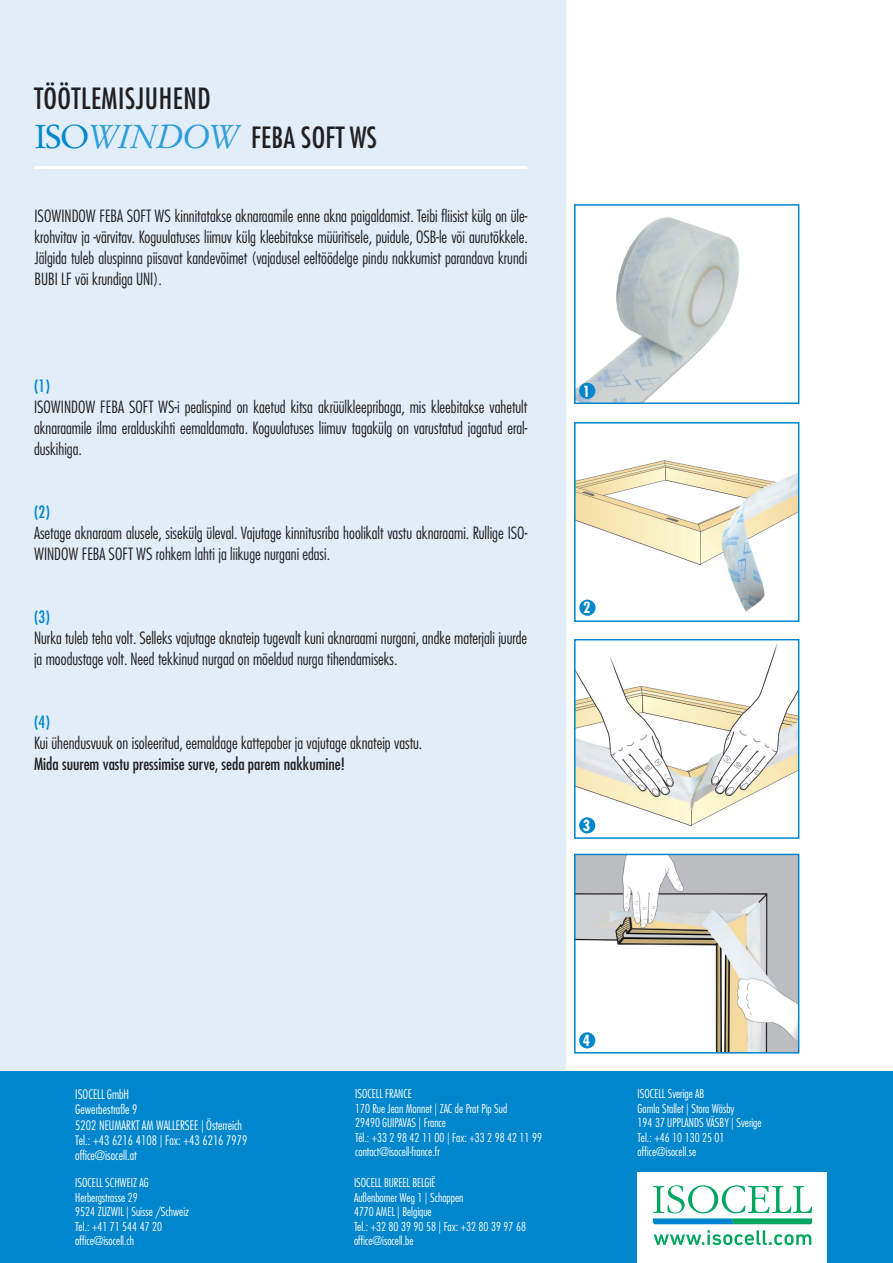
<style>
.page{position:relative;width:893px;height:1263px;background:#fff}
.page>*{position:absolute;margin:0;border:0;box-sizing:border-box;transform-origin:0 0}
.t1{font:500 condensed 28.5px/39.6px "Futura LT Pro";letter-spacing:.02em;color:#231f20}
.t2{font:300 condensed 16.5px/21px "Futura LT Pro";color:#231f20;text-align:justify}
.t3{font:500 condensed 16.5px "Futura LT Pro";color:#231f20}
.t4{font:500 condensed 16.5px "Futura LT Pro";color:#0086cc}
.t5{font:700 condensed 15px "Futura LT Pro";color:#fff}
.t6{font:300 condensed 12.75px/15.3px "Futura LT Pro";color:#fff}
.t7{font:300 condensed 12px/14.4px "Futura LT Pro";color:#fff}
.s1{font-family:"Stempel Garamond LT Pro";font-weight:400;font-stretch:normal;font-size:33px;color:#0086cc}
.s2{font-family:"Stempel Garamond LT Pro";font-weight:400;font-style:italic;font-stretch:normal;font-size:33px;color:#309ed8}
</style>
<div class="page">
<div style="left:0;top:0;width:565px;height:1073px;background:#e1edf8"></div>
<img style="left:577px;top:217px;width:162px;height:184px">
<div style="left:574px;top:204px;width:225px;height:200px;border:2px solid #0086cc"></div>
<img style="left:577px;top:460px;width:219px;height:156px">
<div style="left:574px;top:422px;width:225px;height:200px;border:2px solid #0086cc"></div>
<img style="left:577px;top:643px;width:219px;height:182px">
<div style="left:574px;top:639px;width:225px;height:200px;border:2px solid #0086cc"></div>
<img style="left:577px;top:857px;width:219px;height:193px">
<div style="left:574px;top:854px;width:225px;height:199px;border:2px solid #0086cc"></div>
<div style="left:579px;top:383px;width:16px;height:16px;background:#0086cc;border-radius:50%"></div>
<div style="left:579px;top:600px;width:16px;height:16px;background:#0086cc;border-radius:50%"></div>
<div style="left:579px;top:817px;width:16px;height:16px;background:#0086cc;border-radius:50%"></div>
<div style="left:579px;top:1032px;width:16px;height:16px;background:#0086cc;border-radius:50%"></div>
<hr style="left:34px;top:166px;width:493px;height:3px;background:#fff">
<div style="left:0;top:1071px;width:893px;height:192px;background:#0086cc"></div>
<div style="left:638px;top:1172px;width:189px;height:91px;background:#fff"></div>
<svg style="left:653px;top:1185px;width:159px;height:39px"></svg>
<svg style="left:654px;top:1230px;width:157px;height:15px"></svg>
<h1 class="t1" style="left:34px;top:78px;width:345px">TÖÖTLEMISJUHEND<br><span class="s1">ISO</span><span class="s2">WINDOW</span> FEBA SOFT WS</h1>
<p class="t2" style="left:34px;top:205px;width:495px">ISOWINDOW FEBA SOFT WS kinnitatakse aknaraamile enne akna paigaldamist. Teibi fliisist külg on üle&shy;krohvitav ja -värvitav. Koguulatuses liimuv külg kleebitakse müüritisele, puidule, OSB-le või aurutõkkele.<br>Jälgida tuleb aluspinna piisavat kandevõimet (vajadusel eeltöödelge pindu nakkumist parandava krundi BUBI LF või krundiga UNI).</p>
<p class="t4" style="left:34px;top:375px;width:17px">(1)</p>
<p class="t2" style="left:34px;top:396px;width:495px">ISOWINDOW FEBA SOFT WS-i pealispind on kaetud kitsa akrüülkleepribaga, mis kleebitakse vahetult aknaraamile ilma eralduskihti eemaldamata. Koguulatuses liimuv tagakülg on varustatud jagatud eral&shy;duskihiga.</p>
<p class="t4" style="left:34px;top:501px;width:17px">(2)</p>
<p class="t2" style="left:34px;top:522px;width:495px">Asetage aknaraam alusele, sisekülg üleval. Vajutage kinnitusriba hoolikalt vastu aknaraami. Rullige ISO-<br>WINDOW FEBA SOFT WS rohkem lahti ja liikuge nurgani edasi.</p>
<p class="t4" style="left:34px;top:606px;width:17px">(3)</p>
<p class="t2" style="left:34px;top:627px;width:495px">Nurka tuleb teha volt. Selleks vajutage aknateip tugevalt kuni aknaraami nurgani, andke materjali juurde ja moodustage volt. Need tekkinud nurgad on mõeldud nurga tihendamiseks.</p>
<p class="t4" style="left:34px;top:711px;width:17px">(4)</p>
<p class="t2" style="left:34px;top:732px;width:390px">Kui ühendusvuuk on isoleeritud, eemaldage kattepaber ja vajutage aknateip vastu.</p>
<p class="t3" style="left:34px;top:753px;width:312px">Mida suurem vastu pressimise surve, seda parem nakkumine!</p>
<p class="t5" style="left:583px;top:381px;width:9px">1</p>
<p class="t5" style="left:583px;top:598px;width:9px">2</p>
<p class="t5" style="left:583px;top:815px;width:9px">3</p>
<p class="t5" style="left:583px;top:1030px;width:9px">4</p>
<p class="t6" style="left:75px;top:1087px;width:174px">ISOCELL GmbH<br>Gewerbestraße 9<br>5202 NEUMARKT AM WALLERSEE | Österreich<br>Tel.: +43 6216 4108 | Fax: +43 6216 7979 office@isocell.at</p>
<p class="t7" style="left:355px;top:1087px;width:189px">ISOCELL FRANCE<br>170 Rue Jean Monnet | ZAC de Prat Pip Sud<br>29490 GUIPAVAS | France<br>Tél.: +33 2 98 42 11 00 | Fax: +33 2 98 42 11 99 contact@isocell-france.fr</p>
<p class="t7" style="left:638px;top:1087px;width:126px">ISOCELL Sverige AB<br>Gamla Stallet | Stora Wäsby<br>194 37 UPPLANDS VÄSBY | Sverige<br>Tel.: +46 10 130 25 01 office@isocell.se</p>
<p class="t7" style="left:75px;top:1175px;width:115px">ISOCELL SCHWEIZ AG<br>Herbergstrasse 29<br>9524 ZUZWIL | Suisse /Schweiz<br>Tel.: +41 71 544 47 20 office@isocell.ch</p>
<p class="t7" style="left:354px;top:1175px;width:174px">ISOCELL BUREEL BELGIË<br>Außenborner Weg 1 | Schoppen<br>4770 AMEL | Belgique<br>Tel.: +32 80 39 90 58 | Fax: +32 80 39 97 68 office@isocell.be</p>
</div>
